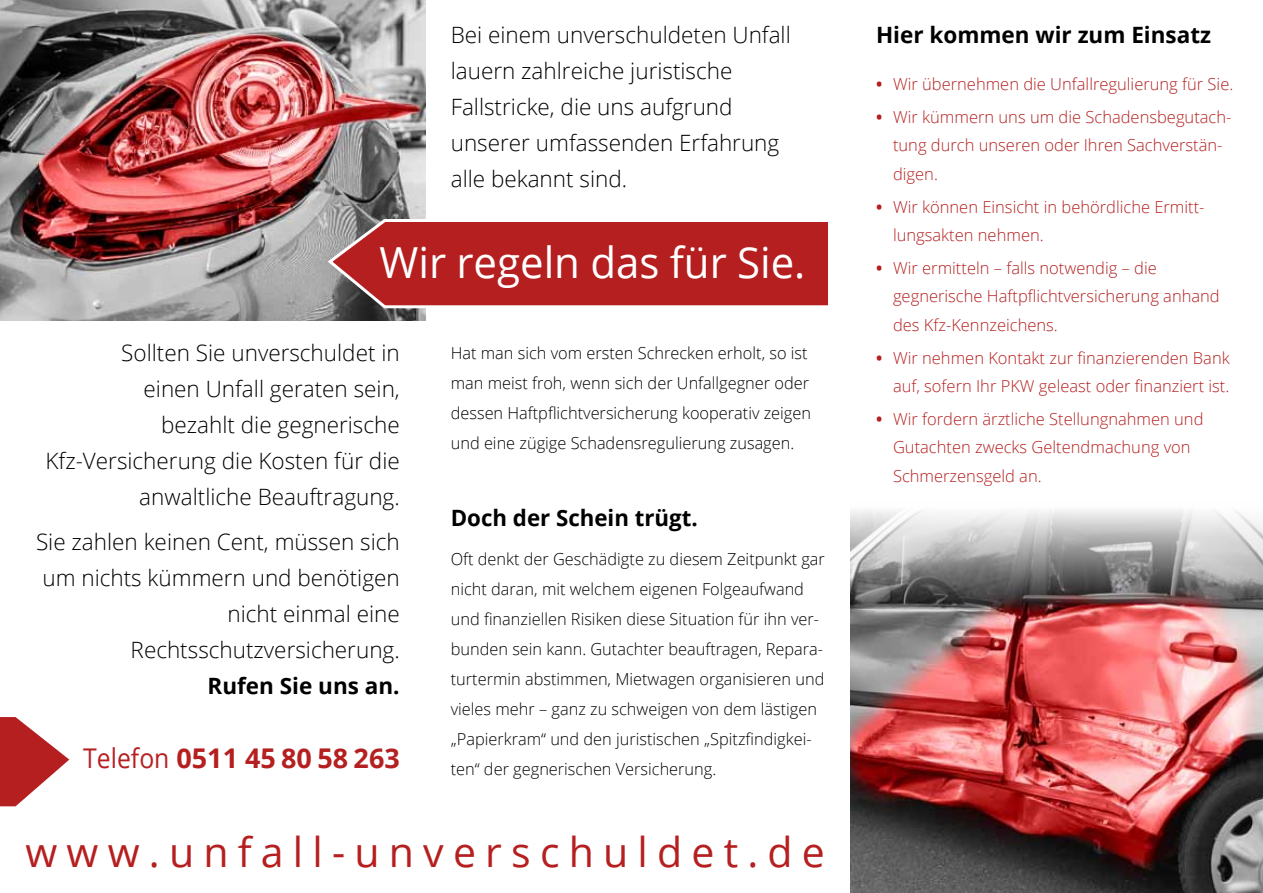
<style>
.page{position:relative;width:1263px;height:893px;background:#fff}
.page>*{position:absolute;margin:0;border:0;box-sizing:border-box;transform-origin:0 0}
.t1{font:42.9px "Open Sans";color:#fff}
.t2{font:40.95px "Open Sans";letter-spacing:.225em;color:#b51f1f}
.t3{font:700 27.15px "Open Sans";color:#b51f1f}
.t4{font:300 22.5px/36px "Open Sans";color:#000;text-align:right}
.t5{font:700 22.5px "Open Sans";color:#000}
.t6{font:300 16.5px/30px "Open Sans";color:#000}
.t7{font:300 16.5px/28.5px "Open Sans";color:#b51f1f}
.s1{font-weight:700}
.s2{font-weight:400}
</style>
<div class="page">
<svg style="left:0;top:717px;width:69px;height:89px"></svg>
<img style="left:0;top:0;width:425px;height:321px">
<svg style="left:325px;top:217px;width:503px;height:94px;background:#b83c3c"></svg>
<img style="left:850px;top:510px;width:413px;height:383px">
<h3 class="t4" style="left:451px;top:16px;width:342px">Bei einem unverschuldeten Unfall</h3>
<h3 class="t5" style="left:876px;top:19px;width:337px">Hier kommen wir zum Einsatz</h3>
<h3 class="t4" style="left:451px;top:52px;width:330px;text-align:left">lauern zahlreiche juristische<br>Fallstricke, die uns aufgrund unserer umfassenden Erfahrung alle bekannt sind.</h3>
<p class="t7" style="left:876px;top:69px;width:359px"><span class="s1">•</span> Wir übernehmen die Unfallregulierung für Sie.</p>
<p class="t7" style="left:893px;top:102px;width:340px;text-indent:-17px"><span class="s1">•</span> Wir kümmern uns um die Schadensbegutach&shy;tung durch unseren oder Ihren Sachverstän&shy;digen.</p>
<p class="t7" style="left:893px;top:192px;width:313px;text-indent:-17px"><span class="s1">•</span> Wir können Einsicht in behördliche Ermitt&shy;lungsakten nehmen.</p>
<p class="t7" style="left:893px;top:253px;width:328px;text-indent:-17px"><span class="s1">•</span> Wir ermitteln – falls notwendig – die gegnerische Haftpflichtversicherung anhand des Kfz-Kennzeichens.</p>
<p class="t7" style="left:876px;top:343px;width:355px;text-align:right"><span class="s1">•</span> Wir nehmen Kontakt zur finanzierenden Bank auf, sofern Ihr PKW geleast oder finanziert ist.</p>
<p class="t7" style="left:893px;top:404px;width:312px;text-indent:-17px"><span class="s1">•</span> Wir fordern ärztliche Stellungnahmen und<br>Gutachten zwecks Geltendmachung von<br>Schmerzensgeld an.</p>
<h1 class="t1" style="left:380px;top:233px;width:427px">Wir regeln das für Sie.</h1>
<h3 class="t4" style="left:46px;top:334px;width:356px">Sollten Sie unverschuldet in<br>einen Unfall geraten sein,<br>bezahlt die gegnerische<br>Kfz-Versicherung die Kosten für die anwaltliche Beauftragung.</h3>
<h3 class="t4" style="left:36px;top:523px;width:365px">Sie zahlen keinen Cent, müssen sich um nichts kümmern und benötigen nicht einmal eine<br>Rechtsschutzversicherung.</h3>
<h3 class="t5" style="left:208px;top:669px;width:194px">Rufen Sie uns an.</h3>
<p class="t6" style="left:451px;top:338px;width:362px">Hat man sich vom ersten Schrecken erholt, so ist man meist froh, wenn sich der Unfallgegner oder dessen Haftpflichtversicherung kooperativ zeigen und eine zügige Schadensregulierung zusagen.</p>
<h3 class="t5" style="left:451px;top:502px;width:249px">Doch der Schein trügt.</h3>
<p class="t6" style="left:451px;top:543px;width:376px">Oft denkt der Geschädigte zu diesem Zeitpunkt gar nicht daran, mit welchem eigenen Folgeaufwand und finanziellen Risiken diese Situation für ihn ver&shy;bunden sein kann. Gutachter beauftragen, Repara&shy;turtermin abstimmen, Mietwagen organisieren und vieles mehr – ganz zu schweigen von dem lästigen „Papierkram“ und den juristischen „Spitzfindigkei&shy;ten“ der gegnerischen Versicherung.</p>
<h3 class="t3" style="left:83px;top:739px;width:318px"><span class="s2">Telefon</span> 0511 45 80 58 263</h3>
<h2 class="t2" style="left:26px;top:824px;width:801px">www.unfall-unverschuldet.de</h2>
</div>
